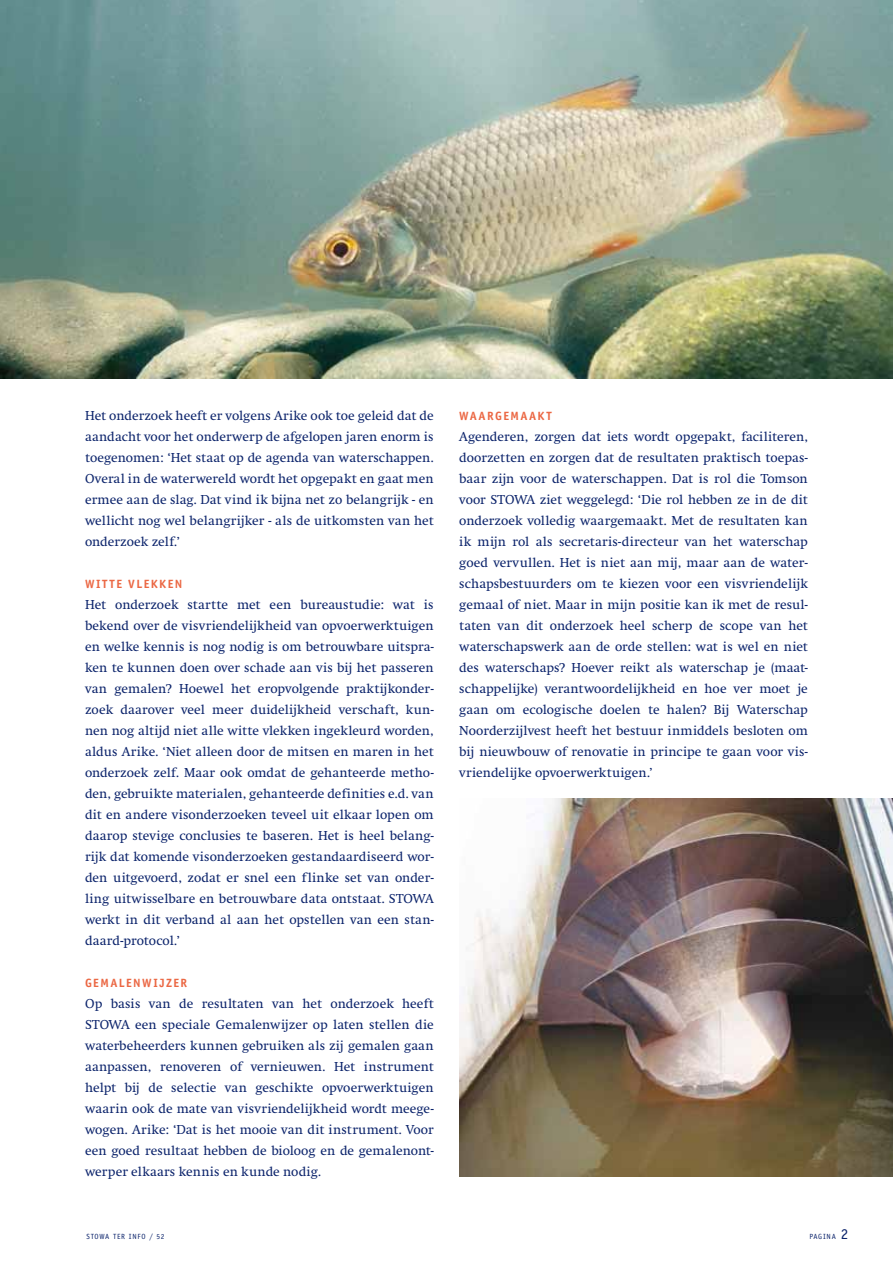
<style>
.page{position:relative;width:893px;height:1263px;background:#fff}
.page>*{position:absolute;margin:0;border:0;box-sizing:border-box;transform-origin:0 0}
.t1{font:13.5px/21px "Swift";letter-spacing:.01em;color:#0b236b;text-align:justify}
.t2{font:700 12px "Officina Sans";letter-spacing:.115em;color:#eb6844}
.t3{font:7.5px "Officina Sans";letter-spacing:.1em;color:#0b236b}
.s1{font-size:15px}
</style>
<div class="page">
<img style="left:0;top:0;width:893px;height:378px">
<img style="left:459px;top:798px;width:434px;height:378px">
<p class="t1" style="left:85px;top:405px;width:350px">Het onderzoek heeft er volgens Arike ook toe geleid dat de aandacht voor het onderwerp de afgelopen jaren enorm is toegenomen: ‘Het staat op de agenda van waterschappen.<br>Overal in de waterwereld wordt het opgepakt en gaat men ermee aan de slag. Dat vind ik bijna net zo belangrijk - en wellicht nog wel belangrijker - als de uitkomsten van het onderzoek zelf.’</p>
<p class="t2" style="left:85px;top:576px;width:97px">WITT E VLEKKEN</p>
<p class="t1" style="left:85px;top:594px;width:350px">Het onderzoek startte met een bureaustudie: wat is bekend over de visvriendelijkheid van opvoerwerktuigen en welke kennis is nog nodig is om betrouwbare uitspra&shy;ken te kunnen doen over schade aan vis bij het passeren van gemalen? Hoewel het eropvolgende praktijkonder&shy;zoek daarover veel meer duidelijkheid verschaft, kun&shy;nen nog altijd niet alle witte vlekken ingekleurd worden, aldus Arike. ‘Niet alleen door de mitsen en maren in het onderzoek zelf. Maar ook omdat de gehanteerde metho&shy;den, gebruikte materialen, gehanteerde definities e.d. van dit en andere visonderzoeken teveel uit elkaar lopen om daarop stevige conclusies te baseren. Het is heel belang&shy;rijk dat komende visonderzoeken gestandaardiseerd wor&shy;den uitgevoerd, zodat er snel een flinke set van onder&shy;ling uitwisselbare en betrouwbare data ontstaat. STOWA werkt in dit verband al aan het opstellen van een stan&shy;daard-protocol.’</p>
<p class="t2" style="left:85px;top:975px;width:104px">GEMALENWIJZER</p>
<p class="t1" style="left:85px;top:993px;width:350px">Op basis van de resultaten van het onderzoek heeft STOWA een speciale Gemalenwijzer op laten stellen die waterbeheerders kunnen gebruiken als zij gemalen gaan aanpassen, renoveren of vernieuwen. Het instrument helpt bij de selectie van geschikte opvoerwerktuigen waarin ook de mate van visvriendelijkheid wordt meege&shy;wogen. Arike: ‘Dat is het mooie van dit instrument. Voor een goed resultaat hebben de bioloog en de gemalenont&shy;werper elkaars kennis en kunde nodig.</p>
<p class="t2" style="left:459px;top:408px;width:93px">WAARGEMAAKT</p>
<p class="t1" style="left:459px;top:426px;width:350px">Agenderen, zorgen dat iets wordt opgepakt, faciliteren, doorzetten en zorgen dat de resultaten praktisch toepas&shy;baar zijn voor de waterschappen. Dat is rol die Tomson voor STOWA ziet weggelegd: ‘Die rol hebben ze in de dit onderzoek volledig waargemaakt. Met de resultaten kan ik mijn rol als secretaris-directeur van het waterschap goed vervullen. Het is niet aan mij, maar aan de water&shy;schapsbestuurders om te kiezen voor een visvriendelijk gemaal of niet. Maar in mijn positie kan ik met de resul&shy;taten van dit onderzoek heel scherp de scope van het waterschapswerk aan de orde stellen: wat is wel en niet des waterschaps? Hoever reikt als waterschap je (maat&shy;schappelijke) verantwoordelijkheid en hoe ver moet je gaan om ecologische doelen te halen? Bij Waterschap Noorderzijlvest heeft het bestuur inmiddels besloten om bij nieuwbouw of renovatie in principe te gaan voor vis&shy;vriendelijke opvoerwerktuigen.’</p>
<p class="t3" style="left:87px;top:1232px;width:80px">STOWA TER INFO / 52</p>
<p class="t3" style="left:809px;top:1232px;width:40px">PAGINA <span class="s1">2</span></p>
</div>
